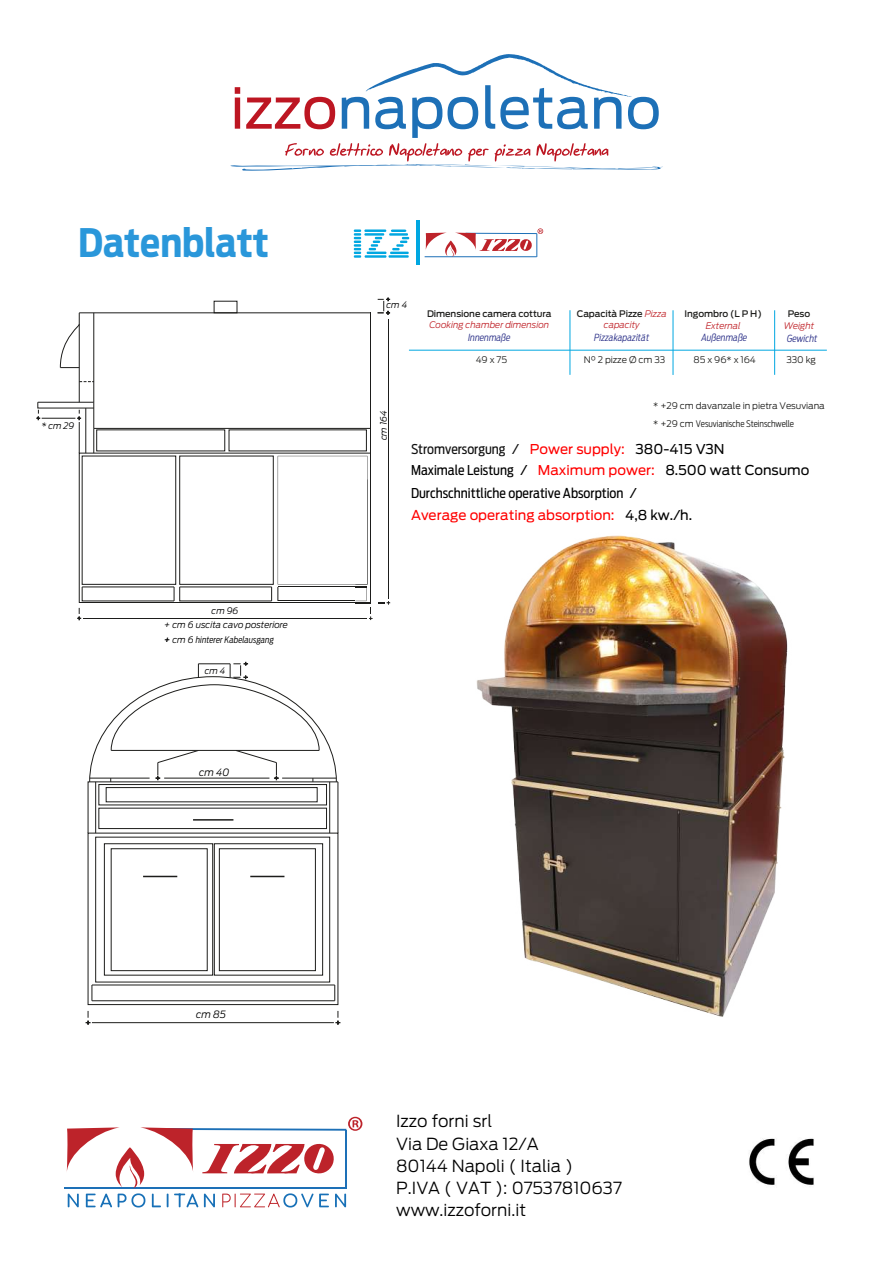
<style>
.page{position:relative;width:893px;height:1262px;background:#fff}
.page>*{position:absolute;margin:0;border:0;box-sizing:border-box;transform-origin:0 0}
.t1{font:700 39px "Ford Antenna Cond";color:#2a97da}
.t2{font:300 16.5px/22.2px "Ford Antenna";color:#000}
.t3{font:13.5px "Ford Antenna";color:#000}
.t4{font:13.5px "Ford Antenna Cond";color:#111}
.t5{font:13.5px "Ford Antenna Cond";color:#000}
.t6{font:13.5px "Ford Antenna";color:#f00}
.t7{font:italic 300 10.05px "Ford Antenna";letter-spacing:-.01em;color:#000}
.t8{font:italic 300 9.75px "Ford Antenna Cond";color:#2f348a}
.t9{font:500 9px/11.7px "Ford Antenna";letter-spacing:-.01em;color:#1d1d1b;text-align:center}
.t10{font:300 9px "Ford Antenna";letter-spacing:-.01em;color:#1d1d1b}
.t11{font:italic 300 9px "Ford Antenna";letter-spacing:-.01em;color:#c1272d}
.t12{font:300 9px "Ford Antenna Cond";letter-spacing:-.01em;color:#1d1d1b}
.t13{font:italic 300 9px "Ford Antenna";letter-spacing:-.01em;color:#000}
.t14{font:italic 300 9px "Ford Antenna Cond";color:#000}
.t15{font:italic 300 8.85px "Ford Antenna";letter-spacing:-.01em;color:#000}
.s1{font-family:"Ford Antenna"}
.s2{font-weight:300;font-style:italic;color:#c1272d}
.s3{font-family:"Ford Antenna";color:#f00}
.s4{font-family:"Ford Antenna";color:#000}
.s5{font-family:"Ford Antenna Cond"}
.s6{color:#f00}
.s7{color:#000}
</style>
<div class="page">
<img style="left:749px;top:1138px;width:65px;height:47px">
<hr style="left:79px;top:312px;width:292px;height:1px;background:#1d1d1b">
<hr style="left:79px;top:313px;width:1px;height:89px;background:#1d1d1b">
<hr style="left:93px;top:313px;width:1px;height:89px;background:#1d1d1b">
<hr style="left:370px;top:313px;width:1px;height:290px;background:#1d1d1b">
<svg style="left:60px;top:301px;width:177px;height:81px"></svg>
<hr style="left:388px;top:319px;width:1px;height:279px;background:#1d1d1b">
<svg style="left:377px;top:297px;width:13px;height:18px"></svg>
<hr style="left:424px;top:256px;width:112px;height:1px;background:#1d70b7">
<svg style="left:425px;top:228px;width:118px;height:29px"></svg>
<svg style="left:354px;top:229px;width:7px;height:29px"></svg>
<hr style="left:364px;top:229px;width:22px;height:3px;background:#00a7e1">
<hr style="left:364px;top:233px;width:20px;height:3px;background:#00a7e1">
<hr style="left:364px;top:255px;width:22px;height:3px;background:#00a7e1">
<hr style="left:366px;top:251px;width:20px;height:3px;background:#00a7e1">
<svg style="left:368px;top:237px;width:14px;height:13px"></svg>
<hr style="left:416px;top:220px;width:4px;height:45px;background:#00a7e1">
<hr style="left:409px;top:350px;width:417px;height:1px;background:#00a7e1">
<hr style="left:569px;top:310px;width:1px;height:65px;background:#00a7e1">
<hr style="left:672px;top:310px;width:1px;height:65px;background:#00a7e1">
<hr style="left:774px;top:310px;width:1px;height:65px;background:#00a7e1">
<svg style="left:378px;top:601px;width:12px;height:3px"></svg>
<svg style="left:36px;top:402px;width:336px;height:218px"></svg>
<svg style="left:88px;top:975px;width:250px;height:30px"></svg>
<hr style="left:338px;top:782px;width:1px;height:51px;background:#1d1d1b">
<hr style="left:92px;top:1022px;width:242px;height:1px;background:#1d1d1b">
<svg style="left:86px;top:1011px;width:4px;height:13px"></svg>
<svg style="left:335px;top:1011px;width:5px;height:13px"></svg>
<svg style="left:92px;top:985px;width:1px;height:15px"></svg>
<hr style="left:92px;top:1000px;width:243px;height:1px;background:#1d1d1b">
<svg style="left:334px;top:985px;width:1px;height:15px"></svg>
<hr style="left:92px;top:984px;width:243px;height:1px;background:#1d1d1b">
<svg style="left:88px;top:662px;width:250px;height:313px"></svg>
<img style="left:476px;top:535px;width:312px;height:482px">
<hr style="left:388px;top:255px;width:21px;height:3px;background:#00a7e1">
<hr style="left:389px;top:233px;width:19px;height:3px;background:#00a7e1">
<svg style="left:390px;top:229px;width:19px;height:25px"></svg>
<svg style="left:230px;top:54px;width:433px;height:117px"></svg>
<hr style="left:64px;top:1187px;width:282px;height:2px;background:#1d70b7">
<svg style="left:67px;top:1116px;width:295px;height:91px"></svg>
<h1 class="t1" style="left:78px;top:208px;width:192px">Datenblatt</h1>
<p class="t15" style="left:41px;top:418px;width:35px">* cm 29</p>
<p class="t15" style="left:211px;top:603px;width:28px">cm 96</p>
<p class="t13" style="left:164px;top:617px;width:125px">+ cm 6 uscita cavo posteriore</p>
<p class="t14" style="left:164px;top:632px;width:111px"><span class="s1">+ cm 6</span> hinterer Kabelausgang</p>
<p class="t15" style="left:205px;top:663px;width:22px">cm 4</p>
<p class="t7" style="left:199px;top:764px;width:32px">cm 40</p>
<p class="t15" style="left:386px;top:297px;width:22px">cm 4</p>
<p class="t15" style="left:376px;top:440px;width:32px;rotate:-90deg">cm 164</p>
<p class="t9" style="left:427px;top:306px;width:126px">Dimensione camera cottura</p>
<p class="t11" style="left:429px;top:317px;width:121px">Cooking chamber dimension</p>
<p class="t8" style="left:468px;top:329px;width:44px">Innenmaße</p>
<p class="t9" style="left:576px;top:306px;width:92px">Capacità Pizze <span class="s2">Pizza capacity</span></p>
<p class="t8" style="left:594px;top:329px;width:57px">Pizzakapazität</p>
<p class="t9" style="left:684px;top:306px;width:79px">Ingombro (L P H)</p>
<p class="t11" style="left:705px;top:318px;width:36px">External</p>
<p class="t8" style="left:701px;top:329px;width:47px">Außenmaße</p>
<p class="t9" style="left:787px;top:307px;width:24px">Peso</p>
<p class="t11" style="left:783px;top:318px;width:32px">Weight</p>
<p class="t8" style="left:787px;top:330px;width:32px">Gewicht</p>
<p class="t10" style="left:475px;top:352px;width:33px">49 x 75</p>
<p class="t10" style="left:583px;top:352px;width:83px">N° 2 pizze Ø cm 33</p>
<p class="t10" style="left:693px;top:352px;width:64px">85 x 96* x 164</p>
<p class="t10" style="left:786px;top:352px;width:31px">330 kg</p>
<p class="t10" style="left:653px;top:398px;width:173px">* +29 cm davanzale in pietra Vesuviana</p>
<p class="t12" style="left:653px;top:416px;width:142px"><span class="s1">* +29 cm</span> Vesuvianische Steinschwelle</p>
<p class="t4" style="left:411px;top:437px;width:315px">Stromversorgung <span class="s1">/</span> <span class="s3">Power supply:</span> <span class="s4">380-415 V3N</span></p>
<p class="t3" style="left:411px;top:458px;width:400px"><span class="s5">Maximale Leistung</span> / <span class="s6">Maximum power:</span> 8.500 watt Consumo</p>
<p class="t5" style="left:411px;top:481px;width:227px">Durchschnittliche operative Absorption <span class="s1">/</span></p>
<p class="t6" style="left:411px;top:503px;width:283px">Average operating absorption: <span class="s7">4,8 kw./h.</span></p>
<p class="t7" style="left:196px;top:1005px;width:31px">cm 85</p>
<p class="t2" style="left:396px;top:1108px;width:227px">Izzo forni srl<br>Via De Giaxa 12/A<br>80144 Napoli ( Italia )<br>P.IVA ( VAT ): 07537810637 www.izzoforni.it</p>
</div>
